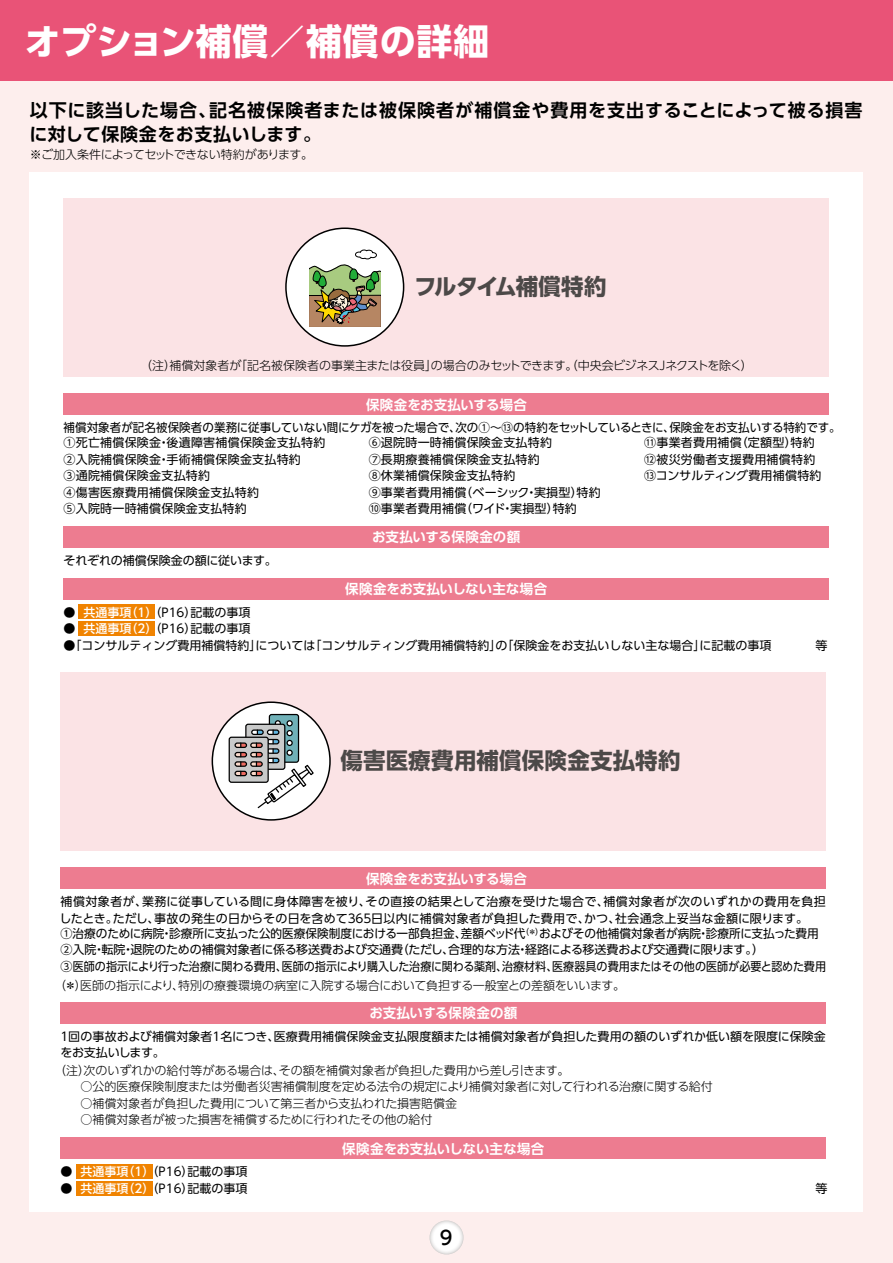
<style>
.page{position:relative;width:893px;height:1263px;background:#fdeeed}
.page>*{position:absolute;margin:0;border:0;box-sizing:border-box;transform-origin:0 0}
.t1{font:700 36px "UD Shin Go Pro";letter-spacing:.01em;color:#fff}
.t2{font:700 22.5px "UD Shin Go Pro";letter-spacing:.005em;color:#4c4948}
.t3{font:700 22.5px "UD Shin Go Pro";letter-spacing:-.045em;color:#4c4948}
.t4{font:500 19.2px "UD Shin Go Pro";color:#000}
.t5{font:700 18px/24px "UD Shin Go Pro De";letter-spacing:.04em;color:#000}
.t6{font:700 13.5px "UD Shin Go Pro De";letter-spacing:.005em;color:#fff}
.t7{font:12px/16.5px "UD Shin Go Pro";letter-spacing:.005em;color:#000}
.t8{font:300 12px/16.5px "UD Shin Go Pro";letter-spacing:-.015em;color:#000}
.t9{font:12px/16.5px "UD Shin Go Pro";letter-spacing:.025em;color:#000}
.t10{font:12px/15.3px "UD Shin Go Pro";letter-spacing:.005em;color:#000;scale:.96 1}
.t11{font:300 12px "UD Shin Go Pro";letter-spacing:-.04em;color:#000}
.s1{font-weight:500;color:#fff}
</style>
<div class="page">
<div style="left:0;top:0;width:893px;height:81px;background:#e95377"></div>
<div style="left:30px;top:172px;width:833px;height:1040px;background:#fff"></div>
<div style="left:64px;top:198px;width:765px;height:178px;background:#fbe3e5"></div>
<div style="left:64px;top:393px;width:765px;height:22px;background:#ed7c90"></div>
<div style="left:64px;top:526px;width:765px;height:21px;background:#ed7c90"></div>
<div style="left:64px;top:578px;width:765px;height:21px;background:#ed7c90"></div>
<div style="left:79px;top:621px;width:76px;height:15px;background:#f08300"></div>
<div style="left:79px;top:604px;width:76px;height:15px;background:#f08300"></div>
<div style="left:61px;top:672px;width:765px;height:178px;background:#fbe3e5"></div>
<div style="left:61px;top:867px;width:765px;height:22px;background:#ed7c90"></div>
<div style="left:61px;top:1002px;width:765px;height:21px;background:#ed7c90"></div>
<div style="left:61px;top:1138px;width:765px;height:21px;background:#ed7c90"></div>
<div style="left:76px;top:1181px;width:76px;height:15px;background:#f08300"></div>
<div style="left:76px;top:1164px;width:76px;height:15px;background:#f08300"></div>
<div style="left:286px;top:228px;width:118px;height:118px;background:#fff;border-radius:50%"></div>
<div style="left:285px;top:227px;width:119px;height:120px;border:2px solid #000;border-radius:50%"></div>
<svg style="left:310px;top:249px;width:70px;height:77px"></svg>
<div style="left:212px;top:702px;width:118px;height:118px;background:#fff;border-radius:50%"></div>
<div style="left:212px;top:701px;width:119px;height:120px;border:2px solid #000;border-radius:50%"></div>
<div style="left:269px;top:714px;width:29px;height:48px;background:#70b1b8;border-radius:2px"></div>
<div style="left:269px;top:714px;width:30px;height:49px;border:1px solid #000;border-radius:2px"></div>
<div style="left:246px;top:724px;width:39px;height:45px;background:#c9caca;border-radius:2px"></div>
<div style="left:245px;top:724px;width:40px;height:46px;border:1px solid #000;border-radius:2px"></div>
<hr style="left:252px;top:730px;width:11px;height:4px;background:#fff;border-radius:2px">
<div style="left:251px;top:729px;width:13px;height:6px;border:1px solid #000;border-radius:2px"></div>
<div style="left:229px;top:737px;width:39px;height:45px;background:#c9caca;border-radius:2px"></div>
<div style="left:229px;top:737px;width:40px;height:46px;border:1px solid #000;border-radius:2px"></div>
<hr style="left:235px;top:743px;width:11px;height:4px;background:#fad8c9;border-radius:2px">
<div style="left:235px;top:752px;width:11px;height:5px;background:#fad8c9;border-radius:2px"></div>
<hr style="left:235px;top:762px;width:11px;height:4px;background:#fad8c9;border-radius:2px">
<div style="left:235px;top:771px;width:11px;height:5px;background:#fad8c9;border-radius:2px"></div>
<div style="left:234px;top:742px;width:13px;height:6px;border:1px solid #000;border-radius:2px"></div>
<div style="left:234px;top:752px;width:13px;height:5px;border:1px solid #000;border-radius:2px"></div>
<div style="left:234px;top:761px;width:13px;height:6px;border:1px solid #000;border-radius:2px"></div>
<div style="left:234px;top:771px;width:13px;height:5px;border:1px solid #000;border-radius:2px"></div>
<svg style="left:240px;top:743px;width:6px;height:33px"></svg>
<div style="left:250px;top:742px;width:13px;height:6px;border:1px solid #000;border-radius:2px"></div>
<div style="left:250px;top:752px;width:13px;height:5px;border:1px solid #000;border-radius:2px"></div>
<div style="left:250px;top:761px;width:13px;height:6px;border:1px solid #000;border-radius:2px"></div>
<div style="left:250px;top:771px;width:13px;height:5px;border:1px solid #000;border-radius:2px"></div>
<svg style="left:256px;top:720px;width:59px;height:89px"></svg>
<svg style="left:430px;top:1220px;width:34px;height:34px"></svg>
<h1 class="t1" style="left:25px;top:12px;width:466px">オプション補償／補償の詳細</h1>
<h3 class="t5" style="left:29px;top:98px;width:834px">以下に該当した場合、記名被保険者または被保険者が補償金や費用を支出することによって被る損害に対して保険金をお支払いします。</h3>
<p class="t11" style="left:30px;top:145px;width:285px">※ご加入条件によってセットできない特約があります。</p>
<h2 class="t3" style="left:414px;top:268px;width:194px">フルタイム補償特約</h2>
<p class="t8" style="left:140px;top:356px;width:614px">（注）補償対象者が「記名被保険者の事業主または役員」の場合のみセットできます。（中央会ビジネスＪネクストを除く）</p>
<p class="t6" style="left:366px;top:394px;width:163px">保険金をお支払いする場合</p>
<p class="t10" style="left:64px;top:419px;width:811px">補償対象者が記名被保険者の業務に従事していない間にケガを被った場合で、次の①～⑬の特約をセットしているときに、保険金をお支払いする特約です。<br>①死亡補償保険金・後遺障害補償保険金支払特約</p>
<p class="t7" style="left:64px;top:451px;width:239px">②入院補償保険金・手術補償保険金支払特約<br>③通院補償保険金支払特約<br>④傷害医療費用補償保険金支払特約<br>⑤入院時一時補償保険金支払特約</p>
<p class="t7" style="left:64px;top:551px;width:215px">それぞれの補償保険金の額に従います。</p>
<p class="t7" style="left:644px;top:434px;width:179px">⑪事業者費用補償（定額型）特約⑫被災労働者支援費用補償特約⑬コンサルティング費用補償特約</p>
<p class="t7" style="left:369px;top:434px;width:234px">⑥退院時一時補償保険金支払特約<br>⑦長期療養補償保険金支払特約<br>⑧休業補償保険金支払特約<br>⑨事業者費用補償（ベーシック・実損型）特約⑩事業者費用補償（ワイド・実損型）特約</p>
<p class="t6" style="left:372px;top:526px;width:149px">お支払いする保険金の額</p>
<p class="t6" style="left:345px;top:578px;width:204px">保険金をお支払いしない主な場合</p>
<p class="t7" style="left:64px;top:603px;width:188px">● <span class="s1">共通事項（1）</span>（P16）記載の事項</p>
<p class="t7" style="left:64px;top:620px;width:188px">● <span class="s1">共通事項（2）</span>（P16）記載の事項</p>
<p class="t7" style="left:64px;top:636px;width:765px">●「コンサルティング費用補償特約」については「コンサルティング費用補償特約」の「保険金をお支払いしない主な場合」に記載の事項　　　 等</p>
<h2 class="t2" style="left:340px;top:742px;width:342px">傷害医療費用補償保険金支払特約</h2>
<p class="t6" style="left:366px;top:868px;width:163px">保険金をお支払いする場合</p>
<p class="t9" style="left:59px;top:893px;width:768px">補償対象者が、業務に従事している間に身体障害を被り、その直接の結果として治療を受けた場合で、補償対象者が次のいずれかの費用を負担したとき。ただし、事故の発生の日からその日を含めて３６５日以内に補償対象者が負担した費用で、かつ、社会通念上妥当な金額に限ります。</p>
<p class="t7" style="left:61px;top:925px;width:767px">①治療のために病院・診療所に支払った公的医療保険制度における一部負担金、差額ベッド代<sup>（＊）</sup>およびその他補償対象者が病院・診療所に支払った費用<br>②入院・転院・退院のための補償対象者に係る移送費および交通費（ただし、合理的な方法・経路による移送費および交通費に限ります。）<br>③医師の指示により行った治療に関わる費用、医師の指示により購入した治療に関わる薬剤、治療材料、医療器具の費用またはその他の医師が必要と認めた費用</p>
<p class="t8" style="left:54px;top:976px;width:573px">（＊）医師の指示により、特別の療養環境の病室に入院する場合において負担する一般室との差額をいいます。</p>
<p class="t6" style="left:369px;top:1002px;width:149px">お支払いする保険金の額</p>
<p class="t7" style="left:58px;top:1027px;width:769px">１回の事故および補償対象者１名につき、医療費用補償保険金支払限度額または補償対象者が負担した費用の額のいずれか低い額を限度に保険金をお支払いします。</p>
<p class="t8" style="left:61px;top:1061px;width:654px;text-indent:-7px">（注）次のいずれかの給付等がある場合は、その額を補償対象者が負担した費用から差し引きます。<br>　 ○公的医療保険制度または労働者災害補償制度を定める法令の規定により補償対象者に対して行われる治療に関する給付　 ○補償対象者が負担した費用について第三者から支払われた損害賠償金<br>　 ○補償対象者が被った損害を補償するために行われたその他の給付</p>
<p class="t6" style="left:342px;top:1138px;width:204px">保険金をお支払いしない主な場合</p>
<p class="t7" style="left:61px;top:1163px;width:188px">● <span class="s1">共通事項（1）</span>（P16）記載の事項</p>
<p class="t7" style="left:61px;top:1180px;width:188px">● <span class="s1">共通事項（2）</span>（P16）記載の事項</p>
<p class="t7" style="left:816px;top:1180px;width:13px">等</p>
<h3 class="t4" style="left:440px;top:1222px;width:14px">9</h3>
</div>
